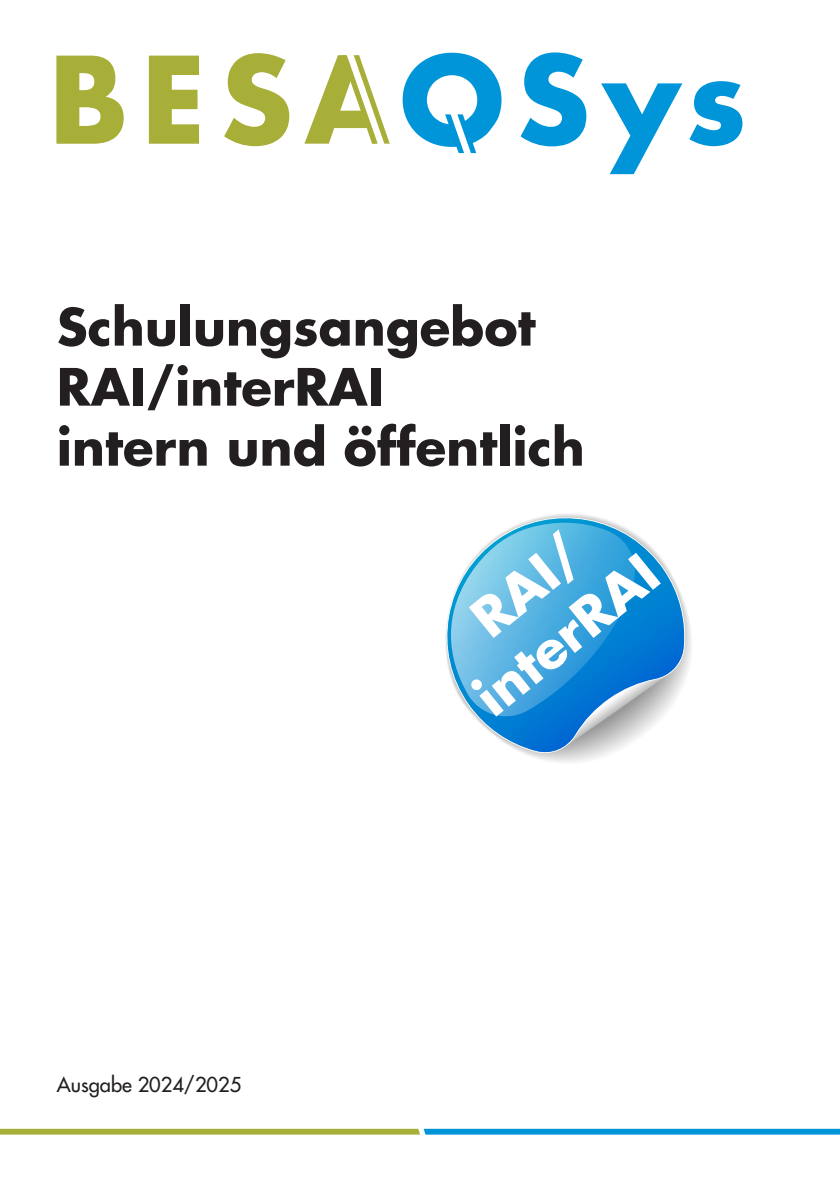
<style>
.page{position:relative;width:840px;height:1191px;background:#fff}
.page>*{position:absolute;margin:0;border:0;box-sizing:border-box;transform-origin:0 0}
.t1{font:700 52.2px/62.8px "Futura LT Pro";color:#fff;text-align:center}
.t2{font:700 50px/60px "Futura LT Pro";color:#231f20}
.t3{font:500 20px "Futura LT Pro";color:#231f20}
</style>
<div class="page">
<svg style="left:0;top:1128px;width:839px;height:6px;background:#6bae98"></svg>
<svg style="left:56px;top:56px;width:68px;height:88px"></svg>
<svg style="left:149px;top:56px;width:50px;height:88px"></svg>
<svg style="left:224px;top:53px;width:65px;height:93px"></svg>
<svg style="left:304px;top:55px;width:85px;height:89px"></svg>
<svg style="left:520px;top:52px;width:66px;height:94px"></svg>
<svg style="left:601px;top:83px;width:81px;height:91px"></svg>
<svg style="left:689px;top:81px;width:53px;height:65px"></svg>
<svg style="left:402px;top:53px;width:99px;height:100px"></svg>
<svg style="left:532px;top:609px;width:159px;height:148px"></svg>
<svg style="left:445px;top:514px;width:241px;height:242px"></svg>
<svg style="left:450px;top:523px;width:219px;height:224px;background:#5fafde"></svg>
<p class="t2" style="left:57px;top:295px;width:529px">Schulungsangebot<br>RAI/interRAI<br>intern und öffentlich</p>
<p class="t3" style="left:57px;top:1069px;width:186px">Ausgabe 2024/2025</p>
<p class="t1" style="left:421px;top:629px;width:220px;rotate:-39deg">RAI/ interRAI</p>
</div>
